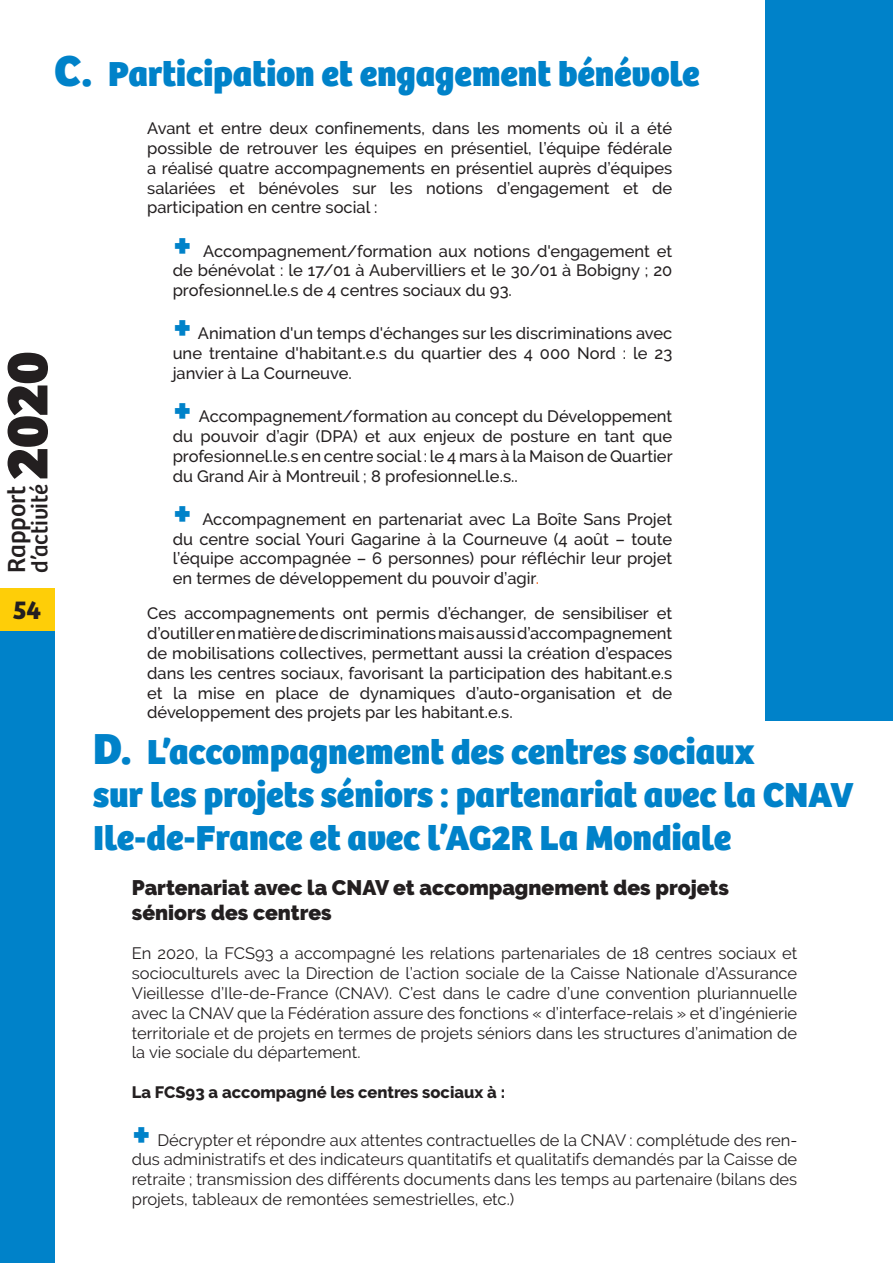
<style>
.page{position:relative;width:893px;height:1263px;background:#fff}
.page>*{position:absolute;margin:0;border:0;box-sizing:border-box;transform-origin:0 0}
.t1{font:800 60.75px "Bree";color:#231f20}
.Body{font:800 36px/43.2px "Bree";letter-spacing:-.005em;color:#0082c9}
.t2{font:700 27px "Bree";color:#231f20}
.t3{font:25.65px "Bree";letter-spacing:-.005em;color:#231f20}
.t4{font:23.25px "Bree";letter-spacing:-.01em;color:#231f20}
.t5{font:900 21px/25.2px "Raleway";color:#231f20}
.Body-2{font:500 16.5px/19.8px "Raleway";color:#231f20;text-align:justify}
.t6{font:16.5px/19.8px "Raleway";color:#231f20;text-align:justify}
.t7{font:800 16.5px "Raleway";color:#231f20}
.s1{font-size:45px}
.s2{font-family:"Bree";font-weight:800;font-size:36px;color:#0082c9}
.s3{color:#f36a21}
</style>
<div class="page">
<div style="left:0;top:588px;width:54px;height:43px;background:#fece08"></div>
<div style="left:765px;top:0;width:128px;height:721px;background:#0082c9"></div>
<div style="left:0;top:631px;width:54px;height:632px;background:#0082c9"></div>
<p class="Body" style="left:54px;top:53px;width:647px"><span class="s1">C.</span> Participation et engagement bénévole</p>
<h1 class="t1" style="left:-10px;top:480px;width:129px;rotate:-90deg">2020</h1>
<h3 class="t3" style="left:1px;top:573px;width:89px;rotate:-90deg">Rapport</h3>
<h3 class="t4" style="left:26px;top:573px;width:90px;rotate:-90deg">d’activité</h3>
<h3 class="t2" style="left:13px;top:594px;width:30px">54</h3>
<p class="Body-2" style="left:147px;top:118px;width:527px">Avant et entre deux confinements, dans les moments où il a été possible de retrouver les équipes en présentiel, l’équipe fédérale a réalisé quatre accompagnements en présentiel auprès d’équipes salariées et bénévoles sur les notions d’engagement et de participation en centre social :</p>
<p class="Body-2" style="left:173px;top:241px;width:501px"><span class="s2">+</span> Accompagnement/formation aux notions d'engagement et de bénévolat : le 17/01 à Aubervilliers et le 30/01 à Bobigny ; 20 profesionnel.le.s de 4 centres sociaux du 93.</p>
<p class="Body-2" style="left:173px;top:324px;width:501px"><span class="s2">+</span> Animation d'un temps d'échanges sur les discriminations avec une trentaine d'habitant.e.s du quartier des 4 000 Nord : le 23 janvier à La Courneuve.</p>
<p class="Body-2" style="left:173px;top:406px;width:501px"><span class="s2">+</span> Accompagnement/formation au concept du Développement du pouvoir d’agir (DPA) et aux enjeux de posture en tant que profesionnel.le.s en centre social : le 4 mars à la Maison de Quartier du Grand Air à Montreuil ; 8 profesionnel.le.s..</p>
<p class="Body-2" style="left:173px;top:509px;width:501px"><span class="s2">+</span> Accompagnement en partenariat avec La Boîte Sans Projet du centre social Youri Gagarine à la Courneuve (4 août – toute l’équipe accompagnée – 6 personnes) pour réfléchir leur projet en termes de développement du pouvoir d’agir<span class="s3">.</span></p>
<p class="Body-2" style="left:147px;top:604px;width:527px">Ces accompagnements ont permis d’échanger, de sensibiliser et d’outiller en matière de discriminations mais aussi d’accompagnement de mobilisations collectives, permettant aussi la création d’espaces dans les centres sociaux, favorisant la participation des habitant.e.s et la mise en place de dynamiques d’auto-organisation et de développement des projets par les habitant.e.s.</p>
<p class="Body" style="left:93px;top:730px;width:663px"><span class="s1">D.</span> L’accompagnement des centres sociaux</p>
<p class="Body" style="left:93px;top:774px;width:762px">sur les projets séniors : partenariat avec la CNAV<br>Ile-de-France et avec l’AG2R La Mondiale</p>
<p class="t5" style="left:132px;top:875px;width:599px">Partenariat avec la CNAV et accompagnement des projets séniors des centres</p>
<p class="t6" style="left:132px;top:943px;width:667px">En 2020, la FCS93 a accompagné les relations partenariales de 18 centres sociaux et socioculturels avec la Direction de l’action sociale de la Caisse Nationale d’Assurance Vieillesse d’Ile-de-France (CNAV). C’est dans le cadre d’une convention pluriannuelle avec la CNAV que la Fédération assure des fonctions « d’interface-relais » et d’ingénierie territoriale et de projets en termes de projets séniors dans les structures d’animation de la vie sociale du département.</p>
<p class="t7" style="left:132px;top:1083px;width:375px">La FCS93 a accompagné les centres sociaux à :</p>
<p class="t6" style="left:132px;top:1130px;width:667px"><span class="s2">+</span> Décrypter et répondre aux attentes contractuelles de la CNAV : complétude des ren&shy;dus administratifs et des indicateurs quantitatifs et qualitatifs demandés par la Caisse de retraite ; transmission des différents documents dans les temps au partenaire (bilans des projets, tableaux de remontées semestrielles, etc.)</p>
</div>
